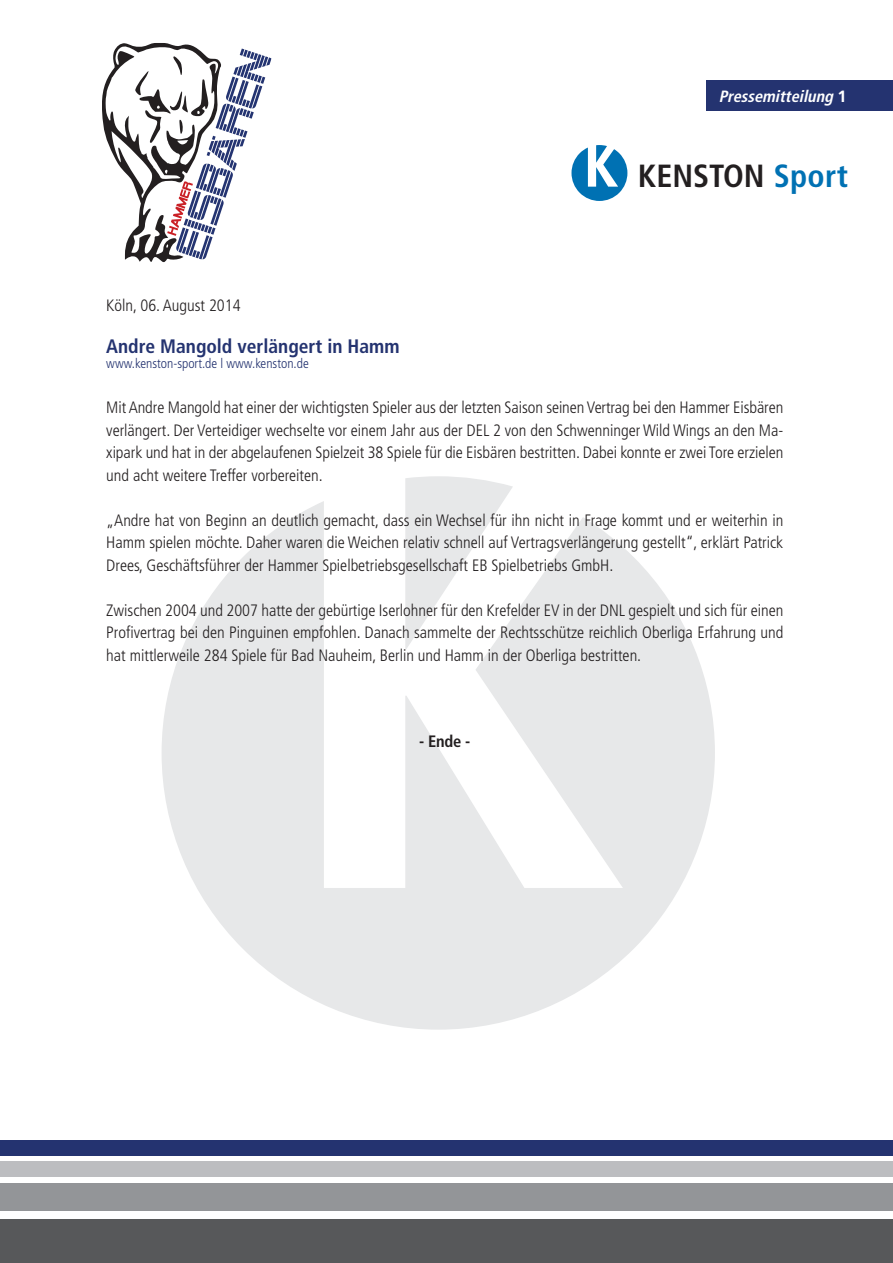
<style>
.page{position:relative;width:893px;height:1263px;background:#fff}
.page>*{position:absolute;margin:0;border:0;box-sizing:border-box;transform-origin:0 0}
.t1{font:700 condensed 32.1px "Frutiger";color:#231f20}
.t2{font:700 condensed 19.5px "Frutiger";color:#243370}
.t3{font:300 condensed 16.5px/22.5px "Frutiger";color:#231f20;text-align:justify}
.t4{font:700 condensed 16.5px "Frutiger";color:#231f20}
.t5{font:italic 700 condensed 16.35px "Frutiger";color:#fff}
.t6{font:300 condensed 13.5px "Frutiger";color:#243370}
.s1{font-style:normal;font-stretch:normal}
.s2{color:#0071b3}
</style>
<div class="page">
<svg style="left:405px;top:476px;width:108px;height:25px;background:#eaebec"></svg>
<svg style="left:162px;top:501px;width:553px;height:529px;fill:#e7e8e9"></svg>
<div style="left:706px;top:81px;width:187px;height:30px;background:#243370"></div>
<svg style="left:571px;top:145px;width:56px;height:56px"></svg>
<svg style="left:102px;top:43px;width:170px;height:219px"></svg>
<div style="left:0;top:1219px;width:893px;height:44px;background:#57585a"></div>
<div style="left:0;top:1184px;width:893px;height:27px;background:#939598"></div>
<div style="left:0;top:1161px;width:893px;height:16px;background:#bcbdc0"></div>
<div style="left:0;top:1140px;width:893px;height:15px;background:#243370"></div>
<p class="t5" style="left:719px;top:89px;width:129px">Pressemitteilung <span class="s1">1</span></p>
<h1 class="t1" style="left:638px;top:163px;width:212px">KENSTON <span class="s2">Sport</span></h1>
<p class="t3" style="left:106px;top:295px;width:136px">Köln, 06. August 2014</p>
<p class="t2" style="left:106px;top:338px;width:295px">Andre Mangold verlängert in Hamm</p>
<p class="t6" style="left:106px;top:358px;width:204px">www.kenston-sport.de l www.kenston.de</p>
<p class="t3" style="left:106px;top:397px;width:678px">Mit Andre Mangold hat einer der wichtigsten Spieler aus der letzten Saison seinen Vertrag bei den Hammer Eisbären verlängert. Der Verteidiger wechselte vor einem Jahr aus der DEL 2 von den Schwenninger Wild Wings an den Ma&shy;xipark und hat in der abgelaufenen Spielzeit 38 Spiele für die Eisbären bestritten. Dabei konnte er zwei Tore erzielen und acht weitere Treffer vorbereiten.</p>
<p class="t3" style="left:106px;top:510px;width:678px">„Andre hat von Beginn an deutlich gemacht, dass ein Wechsel für ihn nicht in Frage kommt und er weiterhin in Hamm spielen möchte. Daher waren die Weichen relativ schnell auf Vertragsverlängerung gestellt“, erklärt Patrick Drees, Geschäftsführer der Hammer Spielbetriebsgesellschaft EB Spielbetriebs GmbH.</p>
<p class="t3" style="left:106px;top:600px;width:678px">Zwischen 2004 und 2007 hatte der gebürtige Iserlohner für den Krefelder EV in der DNL gespielt und sich für einen Profivertrag bei den Pinguinen empfohlen. Danach sammelte der Rechtsschütze reichlich Oberliga Erfahrung und hat mittlerweile 284 Spiele für Bad Nauheim, Berlin und Hamm in der Oberliga bestritten.</p>
<p class="t4" style="left:419px;top:735px;width:53px">- Ende -</p>
</div>
